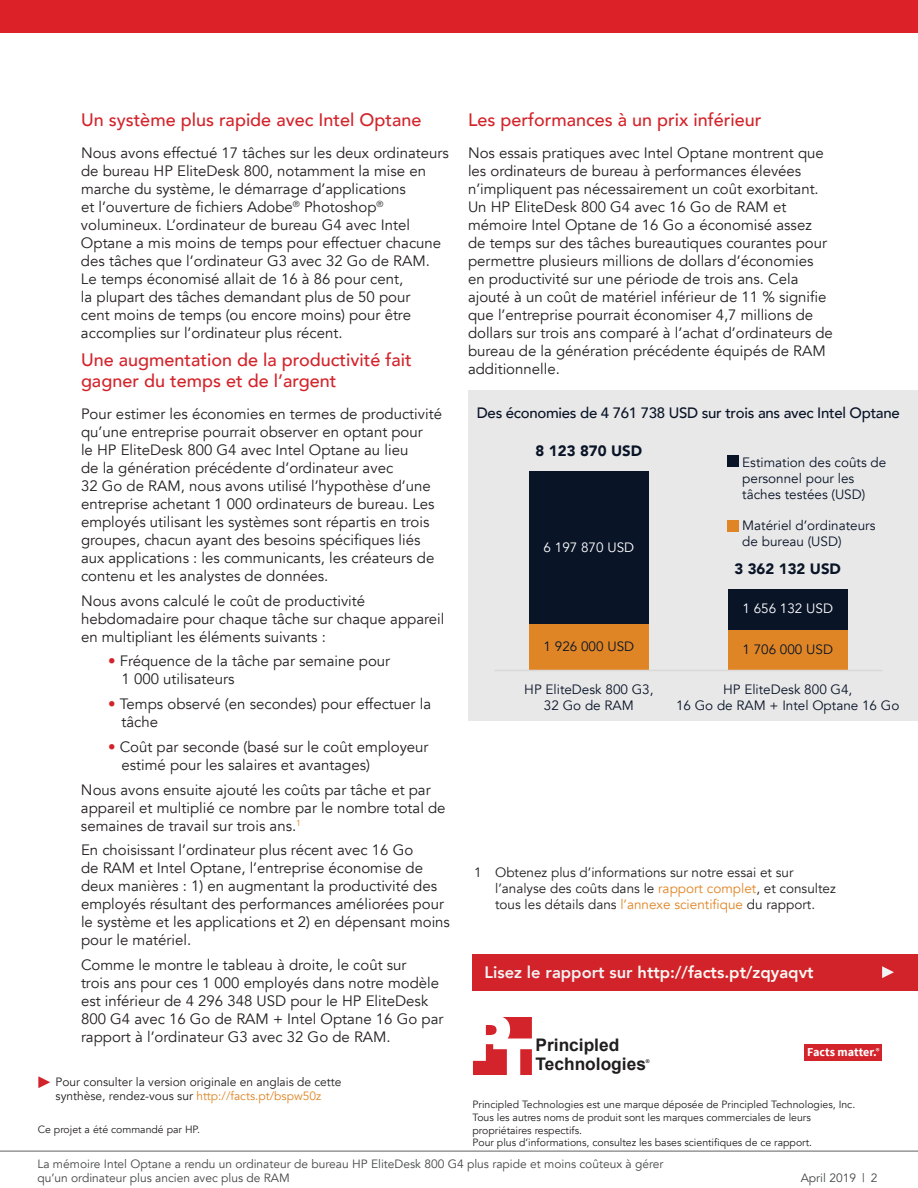
<style>
.page{position:relative;width:918px;height:1188px;background:#fff}
.page>*{position:absolute;margin:0;border:0;box-sizing:border-box;transform-origin:0 0}
.t1{font:500 18px/21.6px "Avenir";color:#d3232a}
.t2{font:700 17.4px/18.5px "Arial";color:#201d1e}
.t3{font:800 16.5px "Avenir";color:#fdfaf5}
.t4{font:15px/18px "Avenir";color:#231f20}
.t5{font:500 15px "Avenir";letter-spacing:-.02em;color:#091427}
.t6{font:900 15px "Avenir";color:#091427}
.t7{font:13.5px/16.2px "Avenir";color:#091427;text-align:center}
.t8{font:13.5px/16.2px "Avenir";color:#231f20}
.t9{font:13.5px "Avenir";color:#fff}
.t10{font:12px/14.4px "Avenir";color:#454647}
.t11{font:12px/14.4px "Avenir";color:#231f20}
.t12{font:700 12px "Source Sans Pro";color:#fff}
.t13{font:10.5px/12.6px "Avenir";color:#231f20}
.t14{font:700 5.25px "Arial";color:#201d1e}
.s1{color:#d3232a}
.s2{color:#df8525}
.s3{color:#f2f3f4}
.s4{font-weight:600;font-size:8.55px}
</style>
<div class="page">
<div style="left:468px;top:390px;width:450px;height:331px;background:#e8e8e9"></div>
<div style="left:728px;top:520px;width:11px;height:12px;background:#df8525"></div>
<div style="left:728px;top:456px;width:11px;height:11px;background:#091427"></div>
<div style="left:529px;top:624px;width:120px;height:46px;background:#df8525"></div>
<div style="left:529px;top:471px;width:120px;height:153px;background:#091427"></div>
<div style="left:728px;top:630px;width:120px;height:40px;background:#df8525"></div>
<div style="left:728px;top:589px;width:120px;height:41px;background:#091427"></div>
<hr style="left:494px;top:670px;width:388px;height:1px;background:#dad9d8">
<div style="left:472px;top:954px;width:446px;height:37px;background:#d3232a"></div>
<svg style="left:473px;top:1017px;width:59px;height:58px"></svg>
<div style="left:804px;top:1044px;width:78px;height:17px;background:#d3232b"></div>
<svg style="left:882px;top:966px;width:12px;height:12px"></svg>
<svg style="left:38px;top:1076px;width:12px;height:12px"></svg>
<hr style="left:0;top:1151px;width:918px;height:1px;background:#616164">
<div style="left:0;top:0;width:918px;height:32px;background:#dc2228"></div>
<p class="t1" style="left:81px;top:108px;width:342px">Un système plus rapide avec Intel Optane</p>
<p class="t4" style="left:81px;top:144px;width:369px">Nous avons effectué 17 tâches sur les deux ordinateurs de bureau HP EliteDesk 800, notamment la mise en marche du système, le démarrage d’applications<br>et l’ouverture de fichiers Adobe<sup>®</sup> Photoshop<sup>® </sup>volumineux. L’ordinateur de bureau G4 avec Intel Optane a mis moins de temps pour effectuer chacune des tâches que l’ordinateur G3 avec 32 Go de RAM.<br>Le temps économisé allait de 16 à 86 pour cent,<br>la plupart des tâches demandant plus de 50 pour<br>cent moins de temps (ou encore moins) pour être accomplies sur l’ordinateur plus récent.</p>
<p class="t1" style="left:81px;top:348px;width:332px">Une augmentation de la productivité fait gagner du temps et de l’argent</p>
<p class="t4" style="left:81px;top:405px;width:363px">Pour estimer les économies en termes de productivité qu’une entreprise pourrait observer en optant pour<br>le HP EliteDesk 800 G4 avec Intel Optane au lieu<br>de la génération précédente d’ordinateur avec<br>32 Go de RAM, nous avons utilisé l’hypothèse d’une entreprise achetant 1 000 ordinateurs de bureau. Les employés utilisant les systèmes sont répartis en trois groupes, chacun ayant des besoins spécifiques liés aux applications : les communicants, les créateurs de contenu et les analystes de données.</p>
<p class="t4" style="left:81px;top:592px;width:365px">Nous avons calculé le coût de productivité hebdomadaire pour chaque tâche sur chaque appareil en multipliant les éléments suivants :</p>
<p class="t4" style="left:122px;top:653px;width:270px;text-indent:-14px"><span class="s1">•</span> Fréquence de la tâche par semaine pour<br>1 000 utilisateurs</p>
<p class="t4" style="left:122px;top:695px;width:311px;text-indent:-14px"><span class="s1">•</span> Temps observé (en secondes) pour effectuer la tâche</p>
<p class="t4" style="left:122px;top:738px;width:309px;text-indent:-14px"><span class="s1">•</span> Coût par seconde (basé sur le coût employeur estimé pour les salaires et avantages)</p>
<p class="t4" style="left:81px;top:781px;width:366px">Nous avons ensuite ajouté les coûts par tâche et par appareil et multiplié ce nombre par le nombre total de semaines de travail sur trois ans.<sup>1</sup></p>
<p class="t4" style="left:81px;top:842px;width:371px">En choisissant l’ordinateur plus récent avec 16 Go<br>de RAM et Intel Optane, l’entreprise économise de deux manières : 1) en augmentant la productivité des employés résultant des performances améliorées pour le système et les applications et 2) en dépensant moins pour le matériel.</p>
<p class="t4" style="left:81px;top:956px;width:364px">Comme le montre le tableau à droite, le coût sur<br>trois ans pour ces 1 000 employés dans notre modèle est inférieur de 4 296 348 USD pour le HP EliteDesk 800 G4 avec 16 Go de RAM + Intel Optane 16 Go par rapport à l’ordinateur G3 avec 32 Go de RAM.</p>
<p class="t11" style="left:56px;top:1075px;width:287px">Pour consulter la version originale en anglais de cette synthèse, rendez-vous sur <span class="s2">http://facts.pt/bspw50z</span></p>
<p class="t13" style="left:38px;top:1123px;width:164px">Ce projet a été commandé par HP.</p>
<p class="t1" style="left:468px;top:108px;width:295px">Les performances à un prix inférieur</p>
<p class="t4" style="left:468px;top:144px;width:366px">Nos essais pratiques avec Intel Optane montrent que les ordinateurs de bureau à performances élevées n’impliquent pas nécessairement un coût exorbitant.<br>Un HP EliteDesk 800 G4 avec 16 Go de RAM et mémoire Intel Optane de 16 Go a économisé assez de temps sur des tâches bureautiques courantes pour permettre plusieurs millions de dollars d’économies en productivité sur une période de trois ans. Cela ajouté à un coût de matériel inférieur de 11 % signifie que l’entreprise pourrait économiser 4,7 millions de dollars sur trois ans comparé à l’achat d’ordinateurs de bureau de la génération précédente équipés de RAM additionnelle.</p>
<p class="t5" style="left:477px;top:400px;width:424px">Des économies de 4 761 738 USD sur trois ans avec Intel Optane</p>
<p class="t7" style="left:742px;top:454px;width:145px;text-align:left">Estimation des coûts de personnel pour les tâches testées (USD)</p>
<p class="t7" style="left:742px;top:517px;width:135px;text-align:left">Matériel d’ordinateurs de bureau (USD)</p>
<p class="t6" style="left:536px;top:438px;width:108px">8 123 870 USD</p>
<p class="t9" style="left:544px;top:539px;width:92px">6 197 870 USD</p>
<p class="t6" style="left:734px;top:556px;width:108px">3 362 132 USD</p>
<p class="t7" style="left:544px;top:639px;width:92px">1 926 000 USD</p>
<p class="t9" style="left:742px;top:600px;width:92px">1 656 132 USD</p>
<p class="t7" style="left:742px;top:641px;width:92px">1 706 000 USD</p>
<p class="t7" style="left:524px;top:681px;width:131px">HP EliteDesk 800 G3,<br>32 Go de RAM</p>
<p class="t7" style="left:676px;top:681px;width:225px">HP EliteDesk 800 G4,<br>16 Go de RAM + Intel Optane 16 Go</p>
<p class="t8" style="left:495px;top:865px;width:342px;text-indent:-21px">1 Obtenez plus d’informations sur notre essai et sur l’analyse des coûts dans le <span class="s2">rapport complet</span>, et consultez tous les détails dans <span class="s2">l’annexe scientifique</span> du rapport.</p>
<p class="t3" style="left:484px;top:959px;width:331px"><span class="s3">Lisez le rapport sur</span> http://facts.pt/zqyaqvt</p>
<p class="t2" style="left:536px;top:1036px;width:112px">Principled<br>Technologies</p>
<p class="t14" style="left:646px;top:1057px;width:5px">®</p>
<p class="t12" style="left:807px;top:1044px;width:74px">Facts matter.<span class="s4">®</span></p>
<p class="t13" style="left:472px;top:1099px;width:384px">Principled Technologies est une marque déposée de Principled Technologies, Inc.<br>Tous les autres noms de produit sont les marques commerciales de leurs propriétaires respectifs.<br>Pour plus d’informations, consultez les bases scientifiques de ce rapport.</p>
<p class="t10" style="left:37px;top:1157px;width:628px">La mémoire Intel Optane a rendu un ordinateur de bureau HP EliteDesk 800 G4 plus rapide et moins coûteux à gérer qu’un ordinateur plus ancien avec plus de RAM</p>
<p class="t10" style="left:801px;top:1171px;width:78px">April 2019 | 2</p>
</div>
